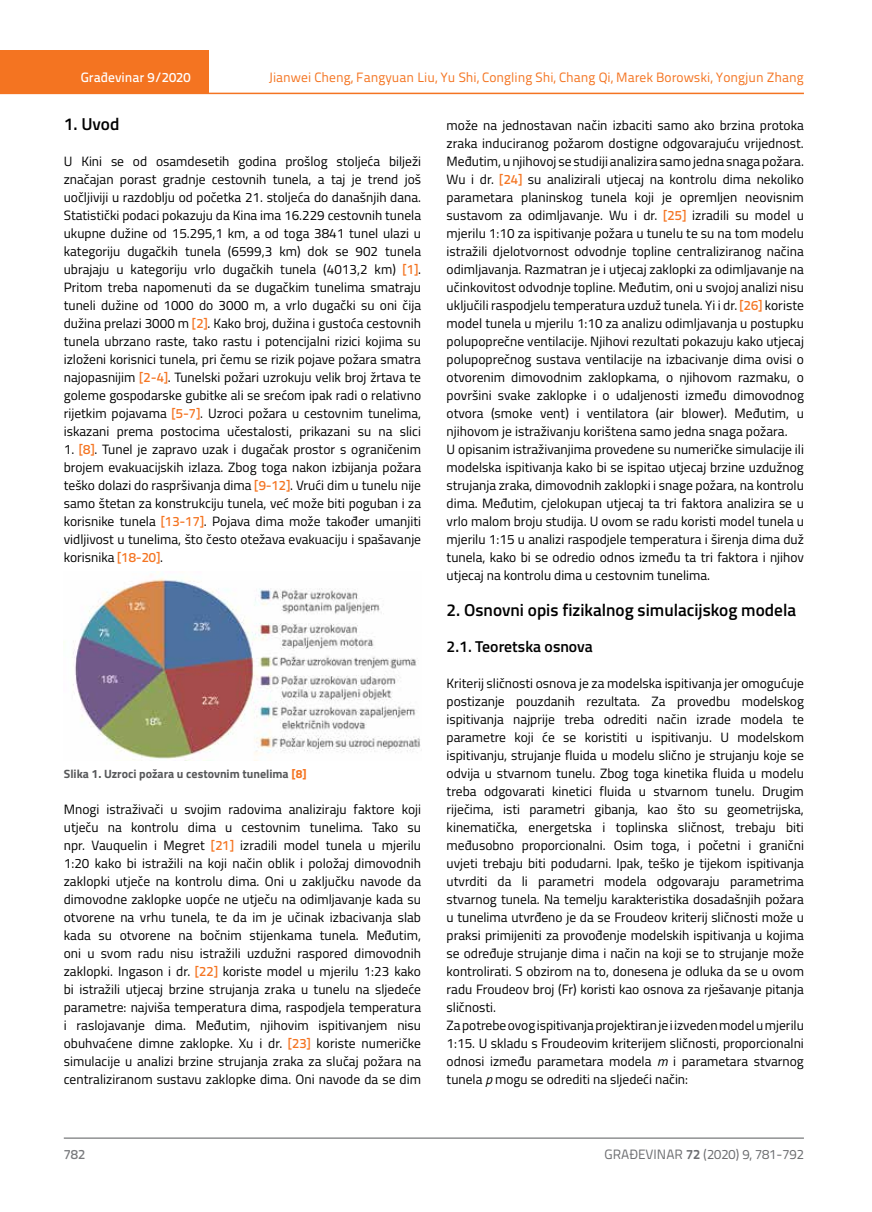
<style>
.page{position:relative;width:872px;height:1212px;background:#fff}
.page>*{position:absolute;margin:0;border:0;box-sizing:border-box;transform-origin:0 0}
.t1{font:600 17.25px "Titillium";color:#000}
.t2{font:600 15.75px "Titillium";color:#000}
.t3{font:13.5px/18px "Titillium";color:#000;text-align:justify}
.t4{font:13.5px "Titillium Text 22 L";color:#f47421}
.t5{font:13.5px "Titillium Text 22 L";color:#6d6e71}
.t6{font:500 13.5px "Titillium Text 22 L";color:#fff}
.t7{font:500 13.5px "Titillium Text 22 L";color:#797a7d}
.t8{font:700 12px "Titillium";color:#58595b}
.s1{font-family:"Titillium Text 22 L";font-weight:500;color:#f47421}
.s2{color:#f47421}
.s3{font-style:italic}
.s4{font-weight:700}
</style>
<div class="page">
<div style="left:0;top:50px;width:208px;height:44px;background:#f47421"></div>
<hr style="left:0;top:93px;width:804px;height:1px;background:#f47421">
<hr style="left:64px;top:1138px;width:740px;height:1px;background:#58595b">
<img style="left:64px;top:572px;width:357px;height:188px">
<p class="t6" style="left:81px;top:67px;width:111px">Građevinar 9/2020</p>
<p class="t4" style="left:269px;top:68px;width:536px">Jianwei Cheng, Fangyuan Liu, Yu Shi, Congling Shi, Chang Qi, Marek Borowski, Yongjun Zhang</p>
<p class="t1" style="left:64px;top:111px;width:57px">1. Uvod</p>
<p class="t3" style="left:64px;top:151px;width:359px">U Kini se od osamdesetih godina prošlog stoljeća bilježi značajan porast gradnje cestovnih tunela, a taj je trend još uočljiviji u razdoblju od početka 21. stoljeća do današnjih dana.<br>Statistički podaci pokazuju da Kina ima 16.229 cestovnih tunela ukupne dužine od 15.295,1 km, a od toga 3841 tunel ulazi u kategoriju dugačkih tunela (6599,3 km) dok se 902 tunela ubrajaju u kategoriju vrlo dugačkih tunela (4013,2 km) <span class="s1">[1]</span>.<br>Pritom treba napomenuti da se dugačkim tunelima smatraju tuneli dužine od 1000 do 3000 m, a vrlo dugački su oni čija dužina prelazi 3000 m <span class="s1">[2]</span>. Kako broj, dužina i gustoća cestovnih tunela ubrzano raste, tako rastu i potencijalni rizici kojima su izloženi korisnici tunela, pri čemu se rizik pojave požara smatra najopasnijim <span class="s1">[2-4]</span>. Tunelski požari uzrokuju velik broj žrtava te goleme gospodarske gubitke ali se srećom ipak radi o relativno rijetkim pojavama <span class="s1">[5-7]</span>. Uzroci požara u cestovnim tunelima, iskazani prema postocima učestalosti, prikazani su na slici</p>
<p class="t3" style="left:64px;top:439px;width:359px">1. <span class="s1">[8]</span>. Tunel je zapravo uzak i dugačak prostor s ograničenim brojem evakuacijskih izlaza. Zbog toga nakon izbijanja požara teško dolazi do raspršivanja dima <span class="s1">[9-12]</span>. Vrući dim u tunelu nije samo štetan za konstrukciju tunela, već može biti poguban i za korisnike tunela <span class="s1">[13-17]</span>. Pojava dima može također umanjiti vidljivost u tunelima, što često otežava evakuaciju i spašavanje korisnika <span class="s1">[18-20]</span>.</p>
<p class="t8" style="left:64px;top:765px;width:244px">Slika 1. Uzroci požara u cestovnim tunelima <span class="s2">[8]</span></p>
<p class="t3" style="left:64px;top:800px;width:359px">Mnogi istraživači u svojim radovima analiziraju faktore koji utječu na kontrolu dima u cestovnim tunelima. Tako su npr. Vauquelin i Megret <span class="s1">[21]</span> izradili model tunela u mjerilu 1:20 kako bi istražili na koji način oblik i položaj dimovodnih zaklopki utječe na kontrolu dima. Oni u zaključku navode da dimovodne zaklopke uopće ne utječu na odimljavanje kada su otvorene na vrhu tunela, te da im je učinak izbacivanja slab kada su otvorene na bočnim stijenkama tunela. Međutim, oni u svom radu nisu istražili uzdužni raspored dimovodnih zaklopki. Ingason i dr. <span class="s1">[22]</span> koriste model u mjerilu 1:23 kako bi istražili utjecaj brzine strujanja zraka u tunelu na sljedeće parametre: najviša temperatura dima, raspodjela temperatura i raslojavanje dima. Međutim, njihovim ispitivanjem nisu obuhvaćene dimne zaklopke. Xu i dr. <span class="s1">[23]</span> koriste numeričke simulacije u analizi brzine strujanja zraka za slučaj požara na centraliziranom sustavu zaklopke dima. Oni navode da se dim</p>
<p class="t3" style="left:446px;top:115px;width:359px;text-align:left">može na jednostavan način izbaciti samo ako brzina protoka zraka induciranog požarom dostigne odgovarajuću vrijednost.<br>Međutim, u njihovoj se studiji analizira samo jedna snaga požara.<br>Wu i dr. <span class="s1">[24]</span> su analizirali utjecaj na kontrolu dima nekoliko parametara planinskog tunela koji je opremljen neovisnim sustavom za odimljavanje. Wu i dr. <span class="s1">[25]</span> izradili su model u mjerilu 1:10 za ispitivanje požara u tunelu te su na tom modelu istražili djelotvornost odvodnje topline centraliziranog načina odimljavanja. Razmatran je i utjecaj zaklopki za odimljavanje na učinkovitost odvodnje topline. Međutim, oni u svojoj analizi nisu uključili raspodjelu temperatura uzduž tunela. Yi i dr. <span class="s1">[26]</span> koriste model tunela u mjerilu 1:10 za analizu odimljavanja u postupku polupoprečne ventilacije. Njihovi rezultati pokazuju kako utjecaj polupoprečnog sustava ventilacije na izbacivanje dima ovisi o otvorenim dimovodnim zaklopkama, o njihovom razmaku, o površini svake zaklopke i o udaljenosti između dimovodnog otvora (smoke vent) i ventilatora (air blower). Međutim, u njihovom je istraživanju korištena samo jedna snaga požara.<br>U opisanim istraživanjima provedene su numeričke simulacije ili modelska ispitivanja kako bi se ispitao utjecaj brzine uzdužnog strujanja zraka, dimovodnih zaklopki i snage požara, na kontrolu dima. Međutim, cjelokupan utjecaj ta tri faktora analizira se u vrlo malom broju studija. U ovom se radu koristi model tunela u mjerilu 1:15 u analizi raspodjele temperatura i širenja dima duž tunela, kako bi se odredio odnos između ta tri faktora i njihov utjecaj na kontrolu dima u cestovnim tunelima.</p>
<p class="t1" style="left:446px;top:597px;width:351px">2. Osnovni opis fizikalnog simulacijskog modela</p>
<p class="t2" style="left:446px;top:635px;width:148px">2.1. Teoretska osnova</p>
<p class="t3" style="left:446px;top:674px;width:359px;text-align:left">Kriterij sličnosti osnova je za modelska ispitivanja jer omogućuje postizanje pouzdanih rezultata. Za provedbu modelskog ispitivanja najprije treba odrediti način izrade modela te parametre koji će se koristiti u ispitivanju. U modelskom ispitivanju, strujanje fluida u modelu slično je strujanju koje se odvija u stvarnom tunelu. Zbog toga kinetika fluida u modelu treba odgovarati kinetici fluida u stvarnom tunelu. Drugim riječima, isti parametri gibanja, kao što su geometrijska, kinematička, energetska i toplinska sličnost, trebaju biti međusobno proporcionalni. Osim toga, i početni i granični uvjeti trebaju biti podudarni. Ipak, teško je tijekom ispitivanja utvrditi da li parametri modela odgovaraju parametrima stvarnog tunela. Na temelju karakteristika dosadašnjih požara u tunelima utvrđeno je da se Froudeov kriterij sličnosti može u praksi primijeniti za provođenje modelskih ispitivanja u kojima se određuje strujanje dima i način na koji se to strujanje može kontrolirati. S obzirom na to, donesena je odluka da se u ovom radu Froudeov broj (Fr) koristi kao osnova za rješavanje pitanja sličnosti.<br>Za potrebe ovog ispitivanja projektiran je i izveden model u mjerilu 1:15. U skladu s Froudeovim kriterijem sličnosti, proporcionalni odnosi između parametara modela <span class="s3">m</span> i parametara stvarnog tunela <span class="s3">p</span> mogu se odrediti na sljedeći način:</p>
<p class="t7" style="left:64px;top:1144px;width:23px">782</p>
<p class="t5" style="left:604px;top:1144px;width:201px">GRAĐEVINAR <span class="s4">72</span> (2020) 9, 781-792</p>
</div>
